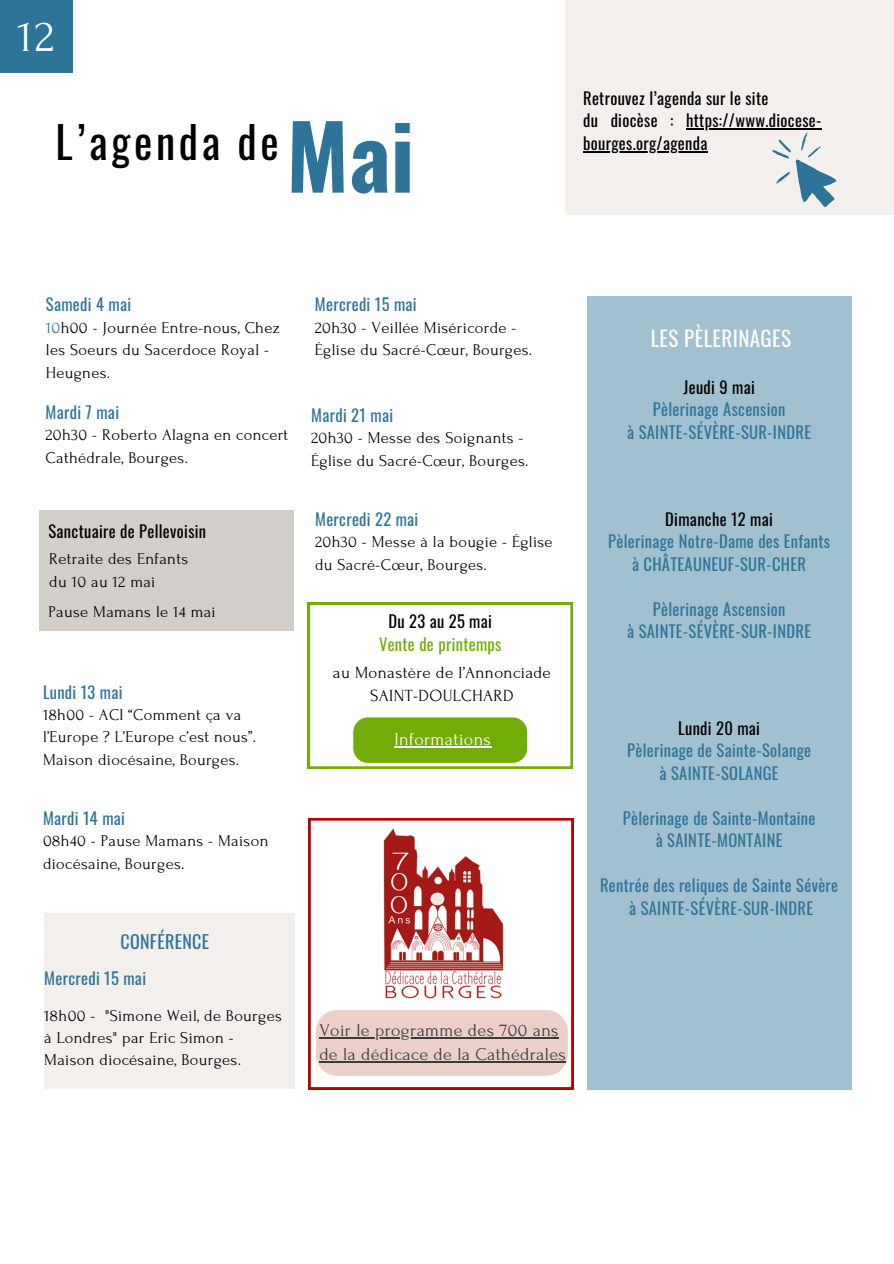
<style>
.page{position:relative;width:894px;height:1264px;background:#fff}
.page>*{position:absolute;margin:0;border:0;box-sizing:border-box;transform-origin:0 0}
.t1{font:700 88.2px "Oswald";color:#2e7498}
.t2{font:45.3px "Forum";color:#fff}
.t3{font:43.5px "Oswald";letter-spacing:.085em;color:#000}
.t4{font:21px "Oswald";letter-spacing:.02em;color:#fff}
.t5{font:18px/23.7px "Forum";letter-spacing:.02em;color:#3b3939}
.t6{font:18px "Forum";letter-spacing:.02em;color:#fff}
.t7{font:18px "Oswald";letter-spacing:.02em;color:#2e7498}
.t8{font:16.95px/23.2px "Forum";letter-spacing:.02em;color:#000;text-align:center}
.t9{font:16.5px/22.5px "Forum";letter-spacing:.02em;color:#000}
.t10{font:16.5px "Oswald";letter-spacing:.02em;color:#2e7498}
.t11{font:16.5px "Oswald";letter-spacing:.02em;color:#000}
.t12{font:16.5px "Oswald";letter-spacing:.02em;color:#72ac06}
.s1{color:#2e7498}
</style>
<div class="page">
<div style="left:565px;top:0;width:328px;height:215px;background:#f3efec"></div>
<div style="left:586px;top:296px;width:265px;height:793px;background:#a1c0d0"></div>
<svg style="left:772px;top:132px;width:64px;height:75px"></svg>
<div style="left:44px;top:913px;width:251px;height:176px;background:#f3efec"></div>
<div style="left:39px;top:510px;width:254px;height:121px;background:#d3cec9"></div>
<div style="left:0;top:0;width:72px;height:73px;background:#2e7498"></div>
<svg style="left:308px;top:818px;width:265px;height:271px"></svg>
<svg style="left:308px;top:602px;width:264px;height:166px"></svg>
<img style="left:354px;top:824px;width:178px;height:178px">
<hr style="left:686px;top:128px;width:135px;height:2px;background:#000">
<hr style="left:583px;top:151px;width:124px;height:1px;background:#000">
<hr style="left:394px;top:746px;width:97px;height:1px;background:#fff">
<div style="left:316px;top:1010px;width:251px;height:65px;background:#eccfc9"></div>
<hr style="left:319px;top:1037px;width:240px;height:1px;background:#3b3939">
<hr style="left:319px;top:1060px;width:247px;height:2px;background:#3b3939">
<p class="t2" style="left:18px;top:12px;width:38px">12</p>
<p class="t3" style="left:56px;top:108px;width:224px">L’agenda de</p>
<p class="t1" style="left:286px;top:87px;width:129px">Mai</p>
<p class="t11" style="left:583px;top:85px;width:187px">Retrouvez l’agenda sur le site</p>
<h1 class="t11" style="left:583px;top:108px;width:92px">du diocèse :</h1>
<h2 class="t11" style="left:686px;top:108px;width:137px">https://www.diocese-</h2>
<p class="t11" style="left:583px;top:130px;width:126px">bourges.org/agenda</p>
<p class="t10" style="left:46px;top:292px;width:87px">Samedi 4 mai</p>
<h3 class="t9" style="left:46px;top:316px;width:235px"><span class="s1">10</span>h00 - Journée Entre-nous, Chez les Soeurs du Sacerdoce Royal -<br>Heugnes.</h3>
<p class="t10" style="left:46px;top:399px;width:75px">Mardi 7 mai</p>
<p class="t9" style="left:46px;top:424px;width:244px">20h30 - Roberto Alagna en concert</p>
<p class="t9" style="left:46px;top:446px;width:144px">Cathédrale, Bourges.</p>
<p class="t11" style="left:48px;top:518px;width:159px">Sanctuaire de Pellevoisin</p>
<p class="t9" style="left:49px;top:548px;width:140px">Retraite des Enfants</p>
<p class="t9" style="left:49px;top:570px;width:108px">du 10 au 12 mai</p>
<p class="t9" style="left:48px;top:600px;width:169px">Pause Mamans le 14 mai</p>
<p class="t10" style="left:43px;top:679px;width:81px">Lundi 13 mai</p>
<h4 class="t9" style="left:43px;top:703px;width:214px">18h00 - ACI “Comment ça va l’Europe ? L’Europe c’est nous”.</h4>
<p class="t9" style="left:43px;top:748px;width:197px">Maison diocésaine, Bourges.</p>
<p class="t10" style="left:43px;top:805px;width:83px">Mardi 14 mai</p>
<p class="t9" style="left:43px;top:830px;width:227px">08h40 - Pause Mamans - Maison diocésaine, Bourges.</p>
<p class="t7" style="left:120px;top:927px;width:90px">CONFÉRENCE</p>
<p class="t10" style="left:44px;top:965px;width:103px">Mercredi 15 mai</p>
<p class="t9" style="left:44px;top:1005px;width:239px;line-height:21.9px">18h00 - "Simone Weil, de Bourges à Londres" par Eric Simon -<br>Maison diocésaine, Bourges.</p>
<p class="t10" style="left:315px;top:292px;width:103px">Mercredi 15 mai</p>
<p class="t9" style="left:315px;top:316px;width:219px">20h30 - Veillée Miséricorde -<br>Église du Sacré-Cœur, Bourges.</p>
<p class="t10" style="left:311px;top:402px;width:83px">Mardi 21 mai</p>
<p class="t9" style="left:311px;top:427px;width:219px">20h30 - Messe des Soignants -<br>Église du Sacré-Cœur, Bourges.</p>
<p class="t10" style="left:315px;top:506px;width:105px">Mercredi 22 mai</p>
<p class="t9" style="left:315px;top:531px;width:239px">20h30 - Messe à la bougie - Église du Sacré-Cœur, Bourges.</p>
<p class="t11" style="left:388px;top:608px;width:105px">Du 23 au 25 mai</p>
<p class="t12" style="left:379px;top:631px;width:124px">Vente de printemps</p>
<p class="t8" style="left:333px;top:661px;width:219px">au Monastère de l’Annonciade<br>SAINT-DOULCHARD</p>
<p class="t6" style="left:394px;top:729px;width:98px">Informations</p>
<p class="t5" style="left:319px;top:1018px;width:248px">Voir le programme des 700 ans de la dédicace de la Cathédrales</p>
<p class="t4" style="left:650px;top:322px;width:142px">LES PÈLERINAGES</p>
<p class="t11" style="left:683px;top:374px;width:73px">Jeudi 9 mai</p>
<p class="t10" style="left:652px;top:396px;width:134px">Pèlerinage Ascension</p>
<p class="t10" style="left:627px;top:419px;width:185px">à SAINTE-SÉVÈRE-SUR-INDRE</p>
<p class="t11" style="left:665px;top:506px;width:109px">Dimanche 12 mai</p>
<p class="t10" style="left:608px;top:528px;width:223px">Pèlerinage Notre-Dame des Enfants</p>
<p class="t10" style="left:632px;top:551px;width:175px">à CHÂTEAUNEUF-SUR-CHER</p>
<p class="t10" style="left:652px;top:596px;width:134px">Pèlerinage Ascension</p>
<p class="t10" style="left:627px;top:618px;width:185px">à SAINTE-SÉVÈRE-SUR-INDRE</p>
<p class="t11" style="left:678px;top:715px;width:83px">Lundi 20 mai</p>
<p class="t10" style="left:627px;top:737px;width:185px">Pèlerinage de Sainte-Solange</p>
<p class="t10" style="left:659px;top:760px;width:120px">à SAINTE-SOLANGE</p>
<p class="t10" style="left:622px;top:805px;width:194px">Pèlerinage de Sainte-Montaine</p>
<p class="t10" style="left:655px;top:827px;width:128px">à SAINTE-MONTAINE</p>
<p class="t10" style="left:600px;top:872px;width:239px">Rentrée des reliques de Sainte Sévère</p>
<p class="t10" style="left:629px;top:895px;width:185px">à SAINTE-SÉVÈRE-SUR-INDRE</p>
</div>
